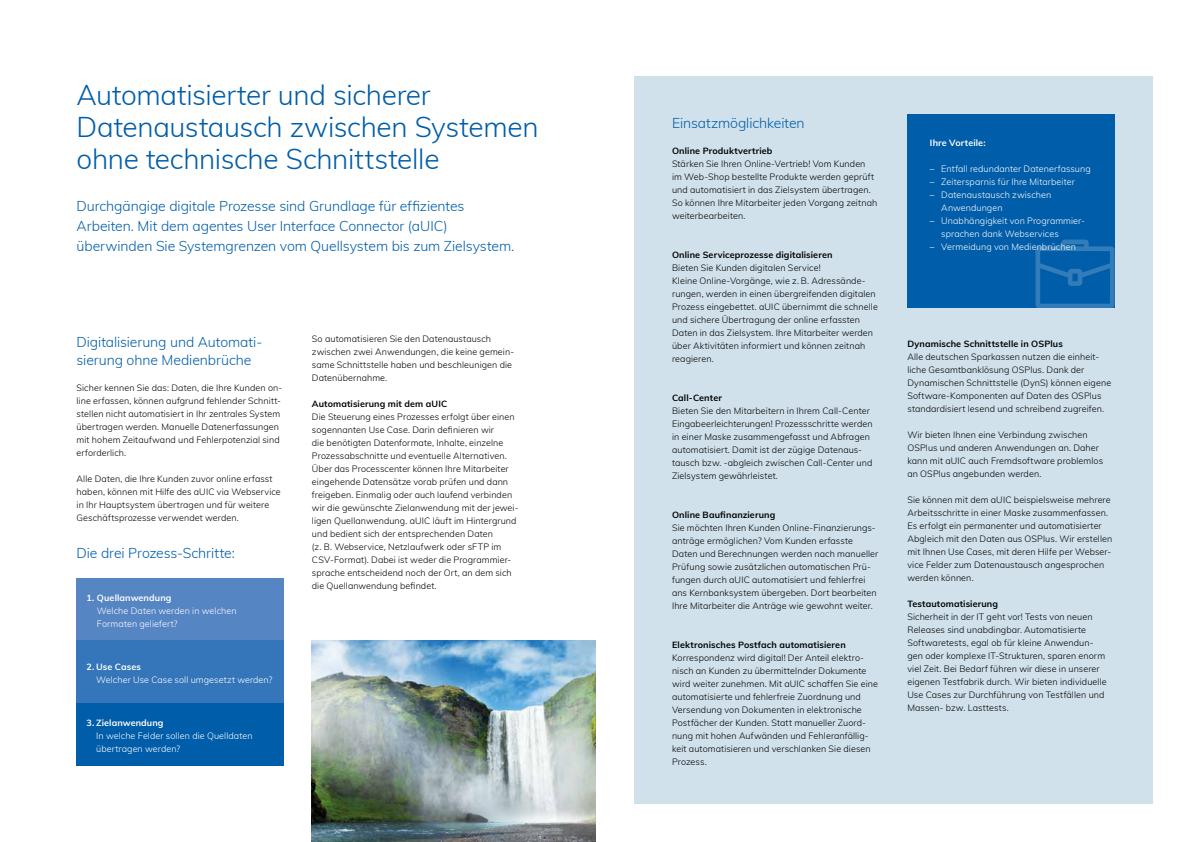
<style>
.page{position:relative;width:1191px;height:842px;background:#fff}
.page>*{position:absolute;margin:0;border:0;box-sizing:border-box;transform-origin:0 0}
.t1{font:300 28px/32px "Muli";letter-spacing:-.01em;color:#005da9}
.t2{font:300 14px/20px "Muli";letter-spacing:-.005em;color:#005da9}
.t3{font:300 9px/13px "Muli";letter-spacing:.01em;color:#000}
.t4{font:300 9px/13px "Muli";letter-spacing:.01em;color:#fff}
.t5{font:700 9px "Muli";letter-spacing:.01em;color:#000}
.t6{font:700 9px "Muli";letter-spacing:.01em;color:#fff}
</style>
<div class="page">
<img style="left:312px;top:641px;width:283px;height:201px">
<div style="left:634px;top:77px;width:518px;height:727px;background:#d0e1eb"></div>
<div style="left:907px;top:114px;width:207px;height:194px;background:#005da9"></div>
<svg style="left:1035px;top:240px;width:79px;height:68px"></svg>
<div style="left:77px;top:578px;width:206px;height:63px;background:#5685c4"></div>
<div style="left:77px;top:641px;width:206px;height:62px;background:#3576bb"></div>
<div style="left:77px;top:703px;width:206px;height:62px;background:#005da9"></div>
<h1 class="t1" style="left:77px;top:77px;width:463px">Automatisierter und sicherer<br>Datenaustausch zwischen Systemen ohne technische Schnittstelle</h1>
<h2 class="t2" style="left:77px;top:195px;width:439px">Durchgängige digitale Prozesse sind Grundlage für effizientes<br>Arbeiten. Mit dem agentes User Interface Connector (aUIC) überwinden Sie Systemgrenzen vom Quellsystem bis zum Zielsystem.</h2>
<h2 class="t2" style="left:77px;top:332px;width:187px;line-height:18px">Digitalisierung und Automati&shy;sierung ohne Medienbrüche</h2>
<p class="t3" style="left:77px;top:381px;width:207px">Sicher kennen Sie das: Daten, die Ihre Kunden on&shy;line erfassen, können aufgrund fehlender Schnitt&shy;stellen nicht automatisiert in Ihr zentrales System übertragen werden. Manuelle Datenerfassungen mit hohem Zeitaufwand und Fehlerpotenzial sind erforderlich.</p>
<p class="t3" style="left:77px;top:472px;width:206px">Alle Daten, die Ihre Kunden zuvor online erfasst haben, können mit Hilfe des aUIC via Webservice in Ihr Hauptsystem übertragen und für weitere Geschäftsprozesse verwendet werden.</p>
<h2 class="t2" style="left:77px;top:542px;width:160px">Die drei Prozess-Schritte:</h2>
<p class="t6" style="left:86px;top:591px;width:87px">1. Quellanwendung</p>
<p class="t4" style="left:97px;top:604px;width:141px">Welche Daten werden in welchen<br>Formaten geliefert?</p>
<p class="t6" style="left:86px;top:660px;width:56px">2. Use Cases</p>
<p class="t4" style="left:96px;top:673px;width:178px">Welcher Use Case soll umgesetzt werden?</p>
<p class="t6" style="left:86px;top:716px;width:79px">3. Zielanwendung</p>
<p class="t4" style="left:96px;top:729px;width:158px">In welche Felder sollen die Quelldaten übertragen werden?</p>
<p class="t3" style="left:312px;top:332px;width:204px">So automatisieren Sie den Datenaustausch zwischen zwei Anwendungen, die keine gemein&shy;same Schnittstelle haben und beschleunigen die Datenübernahme.</p>
<p class="t5" style="left:312px;top:397px;width:137px">Automatisierung mit dem aUIC</p>
<p class="t3" style="left:312px;top:410px;width:208px">Die Steuerung eines Prozesses erfolgt über einen sogennanten Use Case. Darin definieren wir<br>die benötigten Datenformate, Inhalte, einzelne Prozessabschnitte und eventuelle Alternativen.<br>Über das Processcenter können Ihre Mitarbeiter eingehende Datensätze vorab prüfen und dann freigeben. Einmalig oder auch laufend verbinden wir die gewünschte Zielanwendung mit der jewei&shy;ligen Quellanwendung. aUIC läuft im Hintergrund und bedient sich der entsprechenden Daten<br>(z. B. Webservice, Netzlaufwerk oder sFTP im CSV-Format). Dabei ist weder die Programmier&shy;sprache entscheidend noch der Ort, an dem sich die Quellanwendung befindet.</p>
<h2 class="t2" style="left:672px;top:113px;width:134px">Einsatzmöglichkeiten</h2>
<p class="t5" style="left:672px;top:145px;width:102px">Online Produktvertrieb</p>
<p class="t3" style="left:672px;top:157px;width:207px">Stärken Sie Ihren Online-Vertrieb! Vom Kunden im Web-Shop bestellte Produkte werden geprüft und automatisiert in das Zielsystem übertragen.<br>So können Ihre Mitarbeiter jeden Vorgang zeitnah weiterbearbeiten.</p>
<p class="t5" style="left:672px;top:249px;width:162px">Online Serviceprozesse digitalisieren</p>
<p class="t3" style="left:672px;top:261px;width:207px">Bieten Sie Kunden digitalen Service!<br>Kleine Online-Vorgänge, wie z. B. Adressände&shy;rungen, werden in einen übergreifenden digitalen Prozess eingebettet. aUIC übernimmt die schnelle und sichere Übertragung der online erfassten Daten in das Zielsystem. Ihre Mitarbeiter werden über Aktivitäten informiert und können zeitnah reagieren.</p>
<p class="t5" style="left:672px;top:391px;width:51px">Call-Center</p>
<p class="t3" style="left:672px;top:404px;width:202px">Bieten Sie den Mitarbeitern in Ihrem Call-Center Eingabeerleichterungen! Prozessschritte werden in einer Maske zusammengefasst und Abfragen automatisiert. Damit ist der zügige Datenaus&shy;tausch bzw. -abgleich zwischen Call-Center und Zielsystem gewährleistet.</p>
<p class="t5" style="left:672px;top:508px;width:105px">Online Baufinanzierung</p>
<p class="t3" style="left:672px;top:521px;width:208px">Sie möchten Ihren Kunden Online-Finanzierungs&shy;anträge ermöglichen? Vom Kunden erfasste Daten und Berechnungen werden nach manueller Prüfung sowie zusätzlichen automatischen Prü&shy;fungen durch aUIC automatisiert und fehlerfrei ans Kernbanksystem übergeben. Dort bearbeiten Ihre Mitarbeiter die Anträge wie gewohnt weiter.</p>
<p class="t5" style="left:672px;top:638px;width:175px">Elektronisches Postfach automatisieren</p>
<p class="t3" style="left:672px;top:651px;width:207px">Korrespondenz wird digital! Der Anteil elektro&shy;nisch an Kunden zu übermittelnder Dokumente wird weiter zunehmen. Mit aUIC schaffen Sie eine automatisierte und fehlerfreie Zuordnung und Versendung von Dokumenten in elektronische Postfächer der Kunden. Statt manueller Zuord&shy;nung mit hohen Aufwänden und Fehleranfällig&shy;keit automatisieren und verschlanken Sie diesen Prozess.</p>
<p class="t6" style="left:930px;top:136px;width:57px">Ihre Vorteile:</p>
<p class="t4" style="left:930px;top:162px;width:162px">– Entfall redundanter Datenerfassung</p>
<p class="t4" style="left:930px;top:175px;width:146px">– Zeitersparnis für Ihre Mitarbeiter</p>
<p class="t4" style="left:941px;top:188px;width:112px;text-indent:-11px">– Datenaustausch zwischen<br>Anwendungen</p>
<p class="t4" style="left:941px;top:214px;width:145px;text-indent:-11px">– Unabhängigkeit von Programmier&shy;sprachen dank Webservices</p>
<p class="t4" style="left:930px;top:240px;width:147px">– Vermeidung von Medienbrüchen</p>
<p class="t5" style="left:907px;top:337px;width:157px">Dynamische Schnittstelle in OSPlus</p>
<p class="t3" style="left:907px;top:350px;width:205px">Alle deutschen Sparkassen nutzen die einheit&shy;liche Gesamtbanklösung OSPlus. Dank der Dynamischen Schnittstelle (DynS) können eigene Software-Komponenten auf Daten des OSPlus standardisiert lesend und schreibend zugreifen.</p>
<p class="t3" style="left:907px;top:428px;width:197px">Wir bieten Ihnen eine Verbindung zwischen OSPlus und anderen Anwendungen an. Daher kann mit aUIC auch Fremdsoftware problemlos an OSPlus angebunden werden.</p>
<p class="t3" style="left:907px;top:493px;width:206px">Sie können mit dem aUIC beispielsweise mehrere Arbeitsschritte in einer Maske zusammenfassen.<br>Es erfolgt ein permanenter und automatisierter Abgleich mit den Daten aus OSPlus. Wir erstellen mit Ihnen Use Cases, mit deren Hilfe per Webser&shy;vice Felder zum Datenaustausch angesprochen werden können.</p>
<p class="t5" style="left:907px;top:597px;width:92px">Testautomatisierung</p>
<p class="t3" style="left:907px;top:610px;width:201px">Sicherheit in der IT geht vor! Tests von neuen Releases sind unabdingbar. Automatisierte Softwaretests, egal ob für kleine Anwendun&shy;gen oder komplexe IT-Strukturen, sparen enorm viel Zeit. Bei Bedarf führen wir diese in unserer eigenen Testfabrik durch. Wir bieten individuelle Use Cases zur Durchführung von Testfällen und Massen- bzw. Lasttests.</p>
</div>
